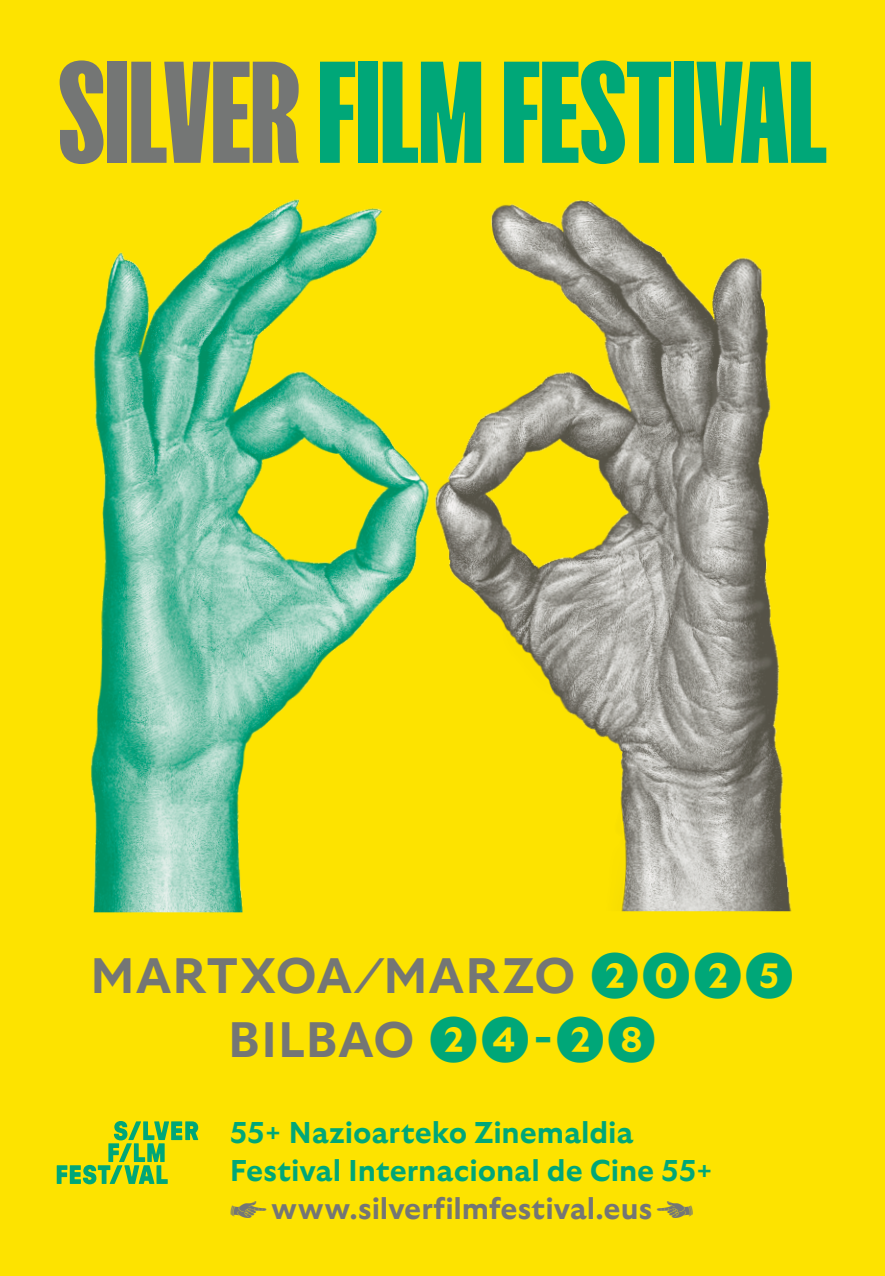
<style>
.page{position:relative;width:885px;height:1276px;background:#fff}
.page>*{position:absolute;margin:0;border:0;box-sizing:border-box;transform-origin:0 0}
.t1{font:700 134px "FK Screamer";letter-spacing:-.005em;color:#00a778}
.t2{font:700 49.6px/64px "GT Ultra";letter-spacing:.015em;color:#747675;text-align:center}
.t3{font:700 30px/38px "GT Ultra";color:#00a778}
.s1{color:#747675}
.s2{color:#00a778}
.s3{font-family:"Gill Sans Nova";font-weight:600;color:#747675}
</style>
<div class="page">
<div style="left:0;top:0;width:884px;height:1276px;background:#fde300"></div>
<img style="left:91px;top:199px;width:330px;height:713px">
<img style="left:421px;top:200px;width:371px;height:711px">
<svg style="left:57px;top:1121px;width:141px;height:63px"></svg>
<h1 class="t1" style="left:58px;top:32px;width:770px"><span class="s1">SILVER</span>FILM FESTIVAL</h1>
<h2 class="t2" style="left:90px;top:944px;width:706px">MARTXOA ⁄MARZO <span class="s2">❷⓿❷❺<br></span>BILBAO <span class="s2">❷❹-❷❽</span></h2>
<p class="t3" style="left:230px;top:1113px;width:485px">55+ Nazioarteko Zinemaldia<br>Festival Internacional de Cine 55+<br><span class="s3">1</span><span class="s1">www.silverfilmfestival.eus</span><span class="s3">4</span></p>
</div>
